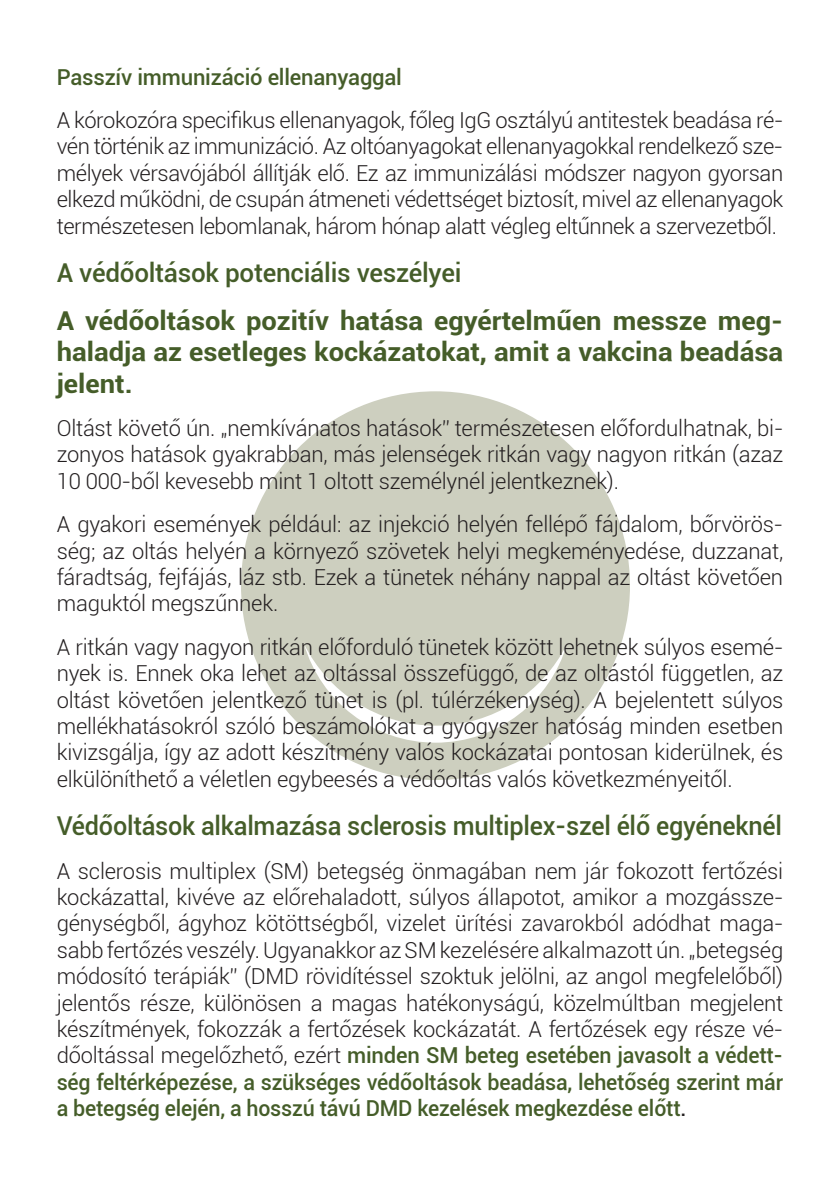
<style>
.page{position:relative;width:840px;height:1191px;background:#fff}
.page>*{position:absolute;margin:0;border:0;box-sizing:border-box;transform-origin:0 0}
.t1{font:700 26px/31.2px "Roboto";color:#455d29;text-align:justify;scale:1.05 1}
.t2{font:500 26px "Roboto";letter-spacing:-.01em;color:#455d29}
.t3{font:300 22px/26.4px "Roboto";letter-spacing:-.01em;color:#231f20;text-align:justify}
.t4{font:500 22px "Roboto";letter-spacing:-.01em;color:#455d29}
.s1{font-weight:500;color:#455d29}
.s2{font-weight:500}
</style>
<div class="page">
<div style="left:241px;top:391px;width:388px;height:389px;background:#cdcfbf;border-radius:50%"></div>
<svg style="left:304px;top:645px;width:262px;height:97px"></svg>
<p class="t4" style="left:57px;top:64px;width:346px">Passzív immunizáció ellenanyaggal</p>
<p class="t3" style="left:57px;top:107px;width:727px">A kórokozóra specifikus ellenanyagok, főleg IgG osztályú antitestek beadása ré&shy;vén történik az immunizáció. Az oltóanyagokat ellenanyagokkal rendelkező sze&shy;mélyek vérsavójából állítják elő. Ez az immunizálási módszer nagyon gyorsan elkezd működni, de csupán átmeneti védettséget biztosít, mivel az ellenanyagok természetesen lebomlanak, három hónap alatt végleg eltűnnek a szervezetből.</p>
<p class="t2" style="left:57px;top:258px;width:406px">A védőoltások potenciális veszélyei</p>
<p class="t1" style="left:57px;top:305px;width:693px">A védőoltások pozitív hatása egyértelműen messze meg&shy;haladja az esetleges kockázatokat, amit a vakcina beadása jelent.</p>
<p class="t3" style="left:57px;top:415px;width:727px">Oltást követő ún. „nemkívánatos hatások” természetesen előfordulhatnak, bi&shy;zonyos hatások gyakrabban, más jelenségek ritkán vagy nagyon ritkán (azaz 10 000-ből kevesebb mint 1 oltott személynél jelentkeznek).</p>
<p class="t3" style="left:57px;top:511px;width:727px">A gyakori események például: az injekció helyén fellépő fájdalom, bőrvörös&shy;ség; az oltás helyén a környező szövetek helyi megkeményedése, duzzanat, fáradtság, fejfájás, láz stb. Ezek a tünetek néhány nappal az oltást követően maguktól megszűnnek.</p>
<p class="t3" style="left:57px;top:634px;width:727px">A ritkán vagy nagyon ritkán előforduló tünetek között lehetnek súlyos esemé&shy;nyek is. Ennek oka lehet az oltással összefüggő, de az oltástól független, az oltást követően jelentkező tünet is (pl. túlérzékenység). A bejelentett súlyos mellékhatásokról szóló beszámolókat a gyógyszer hatóság minden esetben kivizsgálja, így az adott készítmény valós kockázatai pontosan kiderülnek, és elkülöníthető a véletlen egybeesés a védőoltás valós következményeitől.</p>
<p class="t2" style="left:57px;top:811px;width:726px">Védőoltások alkalmazása sclerosis multiplex-szel élő egyéneknél</p>
<p class="t3" style="left:57px;top:857px;width:727px">A sclerosis multiplex (SM) betegség önmagában nem jár fokozott fertőzési kockázattal, kivéve az előrehaladott, súlyos állapotot, amikor a mozgássze&shy;génységből, ágyhoz kötöttségből, vizelet ürítési zavarokból adódhat maga&shy;sabb fertőzés veszély. Ugyanakkor az SM kezelésére alkalmazott ún. „betegség módosító terápiák” (DMD rövidítéssel szoktuk jelölni, az angol megfelelőből) jelentős része, különösen a magas hatékonyságú, közelmúltban megjelent készítmények, fokozzák a fertőzések kockázatát. A fertőzések egy része vé&shy;dőoltással megelőzhető, ezért <span class="s1">minden SM beteg esetében javasolt a védett&shy;ség feltérképezése, a szükséges védőoltások beadása, lehetőség szerint már a betegség elején, a hosszú távú DMD kezelések megkezdése előtt</span><span class="s2">.</span></p>
</div>
